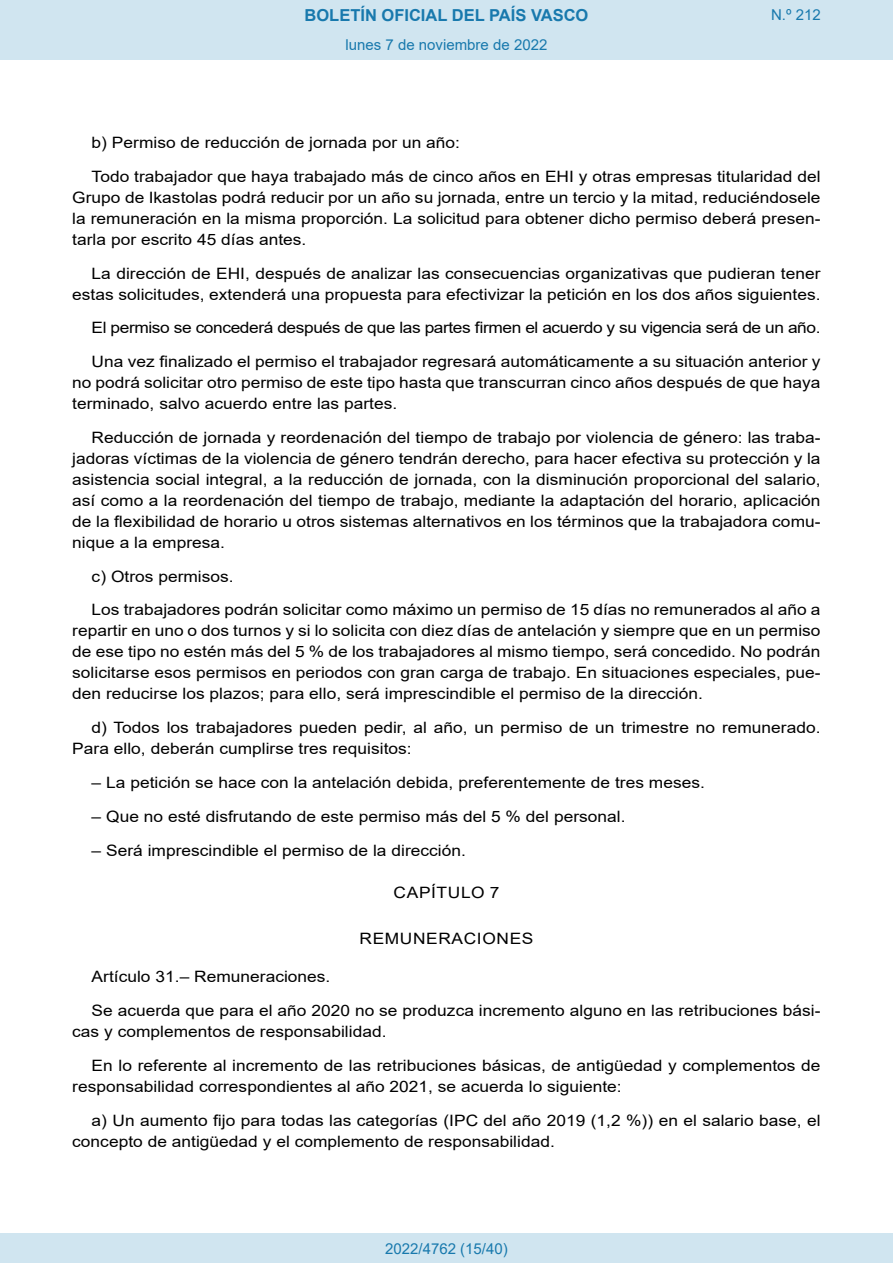
<style>
.page{position:relative;width:893px;height:1263px;background:#fff}
.page>*{position:absolute;margin:0;border:0;box-sizing:border-box;transform-origin:0 0}
.t1{font:700 16.5px "Arial";color:#1879ad}
.BOPVDetalle{font:15.6px/21px "Arial";color:#000;text-align:justify;scale:1.11 1}
.BOPVDetalle-2{font:15.6px "Arial";letter-spacing:-.025em;color:#000;scale:1.11 1}
.BOPVClave{font:15.6px "Arial";letter-spacing:.035em;color:#000;scale:1.11 1}
.Paginacion_Centro{font:15px "Arial";color:#1879ad}
</style>
<div class="page">
<div style="left:0;top:0;width:893px;height:60px;background:#d0e5f0"></div>
<div style="left:0;top:1233px;width:893px;height:30px;background:#d0e5f0"></div>
<p class="t1" style="left:305px;top:3px;width:285px">BOLETÍN OFICIAL DEL PAÍS VASCO</p>
<p class="Paginacion_Centro" style="left:346px;top:35px;width:203px">lunes 7 de noviembre de 2022</p>
<p class="Paginacion_Centro" style="left:771px;top:5px;width:51px">N.º 212</p>
<p class="BOPVDetalle" style="left:92px;top:132px;width:333px">b) Permiso de reducción de jornada por un año:</p>
<p class="BOPVDetalle" style="left:72px;top:166px;width:676px;text-indent:19px">Todo trabajador que haya trabajado más de cinco años en EHI y otras empresas titularidad del Grupo de Ikastolas podrá reducir por un año su jornada, entre un tercio y la mitad, reduciéndosele la remuneración en la misma proporción. La solicitud para obtener dicho permiso deberá presen&shy;tarla por escrito 45 días antes.</p>
<p class="BOPVDetalle" style="left:72px;top:263px;width:676px;text-align:right">La dirección de EHI, después de analizar las consecuencias organizativas que pudieran tener estas solicitudes, extenderá una propuesta para efectivizar la petición en los dos años siguientes.</p>
<p class="BOPVDetalle-2" style="left:92px;top:317px;width:658px">El permiso se concederá después de que las partes firmen el acuerdo y su vigencia será de un año.</p>
<p class="BOPVDetalle" style="left:72px;top:351px;width:676px;text-indent:19px">Una vez finalizado el permiso el trabajador regresará automáticamente a su situación anterior y no podrá solicitar otro permiso de este tipo hasta que transcurran cinco años después de que haya terminado, salvo acuerdo entre las partes.</p>
<p class="BOPVDetalle" style="left:72px;top:427px;width:676px;text-indent:19px">Reducción de jornada y reordenación del tiempo de trabajo por violencia de género: las traba&shy;jadoras víctimas de la violencia de género tendrán derecho, para hacer efectiva su protección y la asistencia social integral, a la reducción de jornada, con la disminución proporcional del salario, así como a la reordenación del tiempo de trabajo, mediante la adaptación del horario, aplicación de la flexibilidad de horario u otros sistemas alternativos en los términos que la trabajadora comu&shy;nique a la empresa.</p>
<p class="BOPVDetalle" style="left:92px;top:566px;width:130px">c) Otros permisos.</p>
<p class="BOPVDetalle" style="left:72px;top:599px;width:676px;text-indent:19px">Los trabajadores podrán solicitar como máximo un permiso de 15 días no remunerados al año a repartir en uno o dos turnos y si lo solicita con diez días de antelación y siempre que en un permiso de ese tipo no estén más del 5 % de los trabajadores al mismo tiempo, será concedido. No podrán solicitarse esos permisos en periodos con gran carga de trabajo. En situaciones especiales, pue&shy;den reducirse los plazos; para ello, será imprescindible el permiso de la dirección.</p>
<p class="BOPVDetalle" style="left:72px;top:717px;width:676px;text-indent:19px">d) Todos los trabajadores pueden pedir, al año, un permiso de un trimestre no remunerado.<br>Para ello, deberán cumplirse tres requisitos:</p>
<p class="BOPVDetalle" style="left:92px;top:772px;width:554px">– La petición se hace con la antelación debida, preferentemente de tres meses.</p>
<p class="BOPVDetalle" style="left:92px;top:806px;width:482px">– Que no esté disfrutando de este permiso más del 5 % del personal.</p>
<p class="BOPVDetalle" style="left:92px;top:839px;width:339px">– Será imprescindible el permiso de la dirección.</p>
<p class="BOPVClave" style="left:394px;top:881px;width:97px">CAPÍTULO 7</p>
<p class="BOPVClave" style="left:359px;top:928px;width:158px">REMUNERACIONES</p>
<p class="BOPVDetalle" style="left:92px;top:966px;width:217px">Artículo 31.– Remuneraciones.</p>
<p class="BOPVDetalle" style="left:72px;top:1000px;width:676px;text-indent:19px">Se acuerda que para el año 2020 no se produzca incremento alguno en las retribuciones bási&shy;cas y complementos de responsabilidad.</p>
<p class="BOPVDetalle" style="left:72px;top:1055px;width:676px;text-indent:19px">En lo referente al incremento de las retribuciones básicas, de antigüedad y complementos de responsabilidad correspondientes al año 2021, se acuerda lo siguiente:</p>
<p class="BOPVDetalle" style="left:72px;top:1109px;width:676px;text-indent:19px">a) Un aumento fijo para todas las categorías (IPC del año 2019 (1,2 %)) en el salario base, el concepto de antigüedad y el complemento de responsabilidad.</p>
<p class="Paginacion_Centro" style="left:385px;top:1238px;width:124px">2022/4762 (15/40)</p>
</div>
